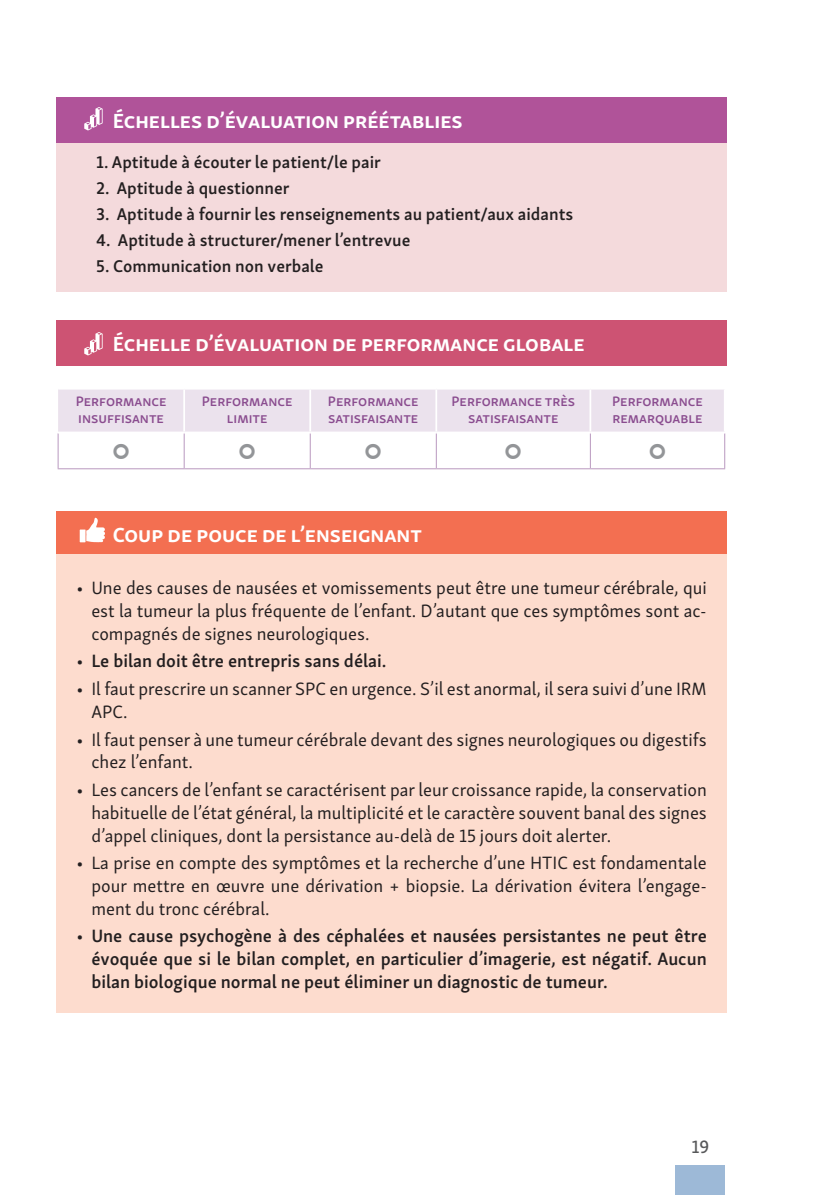
<style>
.page{position:relative;width:823px;height:1195px;background:#fff}
.page>*{position:absolute;margin:0;border:0;box-sizing:border-box;transform-origin:0 0}
.t1{font:700 21px "Skolar Sans Latn";color:#fff}
.t2{font:18.38px/22.8px "Skolar Sans Latn";color:#231f20;text-align:justify}
.t3{font:600 18.38px/22.8px "Skolar Sans Latn";color:#231f20;text-align:justify}
.t4{font:18.38px "Skolar Sans Latn Me";color:#57585a}
.t5{font:600 17.5px "Skolar Sans Latn";color:#231f20}
.t6{font:600 14px/16.8px "Skolar Sans Latn";color:#8a4c8f}
.s1{font-weight:400}
</style>
<div class="page">
<div style="left:675px;top:1165px;width:50px;height:30px;background:#9db9d7"></div>
<div style="left:57px;top:97px;width:669px;height:46px;background:#b05399"></div>
<div style="left:57px;top:143px;width:669px;height:45px;background:#f4dadc"></div>
<div style="left:57px;top:186px;width:669px;height:54px;background:#f4dadc"></div>
<div style="left:57px;top:238px;width:669px;height:53px;background:#f4dadc"></div>
<div style="left:57px;top:320px;width:669px;height:46px;background:#cd5373"></div>
<div style="left:57px;top:511px;width:669px;height:46px;background:#f36f51"></div>
<div style="left:57px;top:554px;width:669px;height:110px;background:#fddcce"></div>
<div style="left:57px;top:655px;width:669px;height:87px;background:#fddcce"></div>
<div style="left:57px;top:706px;width:669px;height:86px;background:#fddcce"></div>
<div style="left:57px;top:756px;width:669px;height:110px;background:#fddcce"></div>
<div style="left:57px;top:829px;width:669px;height:110px;background:#fddcce"></div>
<div style="left:57px;top:903px;width:669px;height:109px;background:#fddcce"></div>
<img style="left:84px;top:107px;width:19px;height:24px">
<img style="left:84px;top:332px;width:19px;height:24px">
<div style="left:58px;top:389px;width:665px;height:42px;background:#ebe2ed"></div>
<hr style="left:58px;top:433px;width:1px;height:35px;background:#b998bf">
<hr style="left:184px;top:433px;width:1px;height:35px;background:#b998bf">
<hr style="left:310px;top:433px;width:1px;height:35px;background:#b998bf">
<hr style="left:436px;top:433px;width:1px;height:35px;background:#b998bf">
<hr style="left:590px;top:433px;width:1px;height:35px;background:#b998bf">
<hr style="left:724px;top:433px;width:1px;height:35px;background:#b998bf">
<hr style="left:58px;top:468px;width:126px;height:1px;background:#b998bf">
<hr style="left:184px;top:468px;width:126px;height:1px;background:#b998bf">
<hr style="left:310px;top:468px;width:126px;height:1px;background:#b998bf">
<hr style="left:436px;top:468px;width:154px;height:1px;background:#b998bf">
<hr style="left:590px;top:468px;width:135px;height:1px;background:#b998bf">
<hr style="left:183px;top:389px;width:2px;height:42px;background:#fff">
<hr style="left:309px;top:389px;width:2px;height:42px;background:#fff">
<hr style="left:435px;top:389px;width:2px;height:42px;background:#fff">
<hr style="left:589px;top:389px;width:2px;height:42px;background:#fff">
<img style="left:79px;top:517px;width:26px;height:26px">
<p class="t1" style="left:113px;top:103px;width:351px">Échelles d’évaluation préétablies</p>
<p class="t5" style="left:96px;top:149px;width:286px">1. Aptitude à écouter le patient/le pair</p>
<p class="t5" style="left:96px;top:174px;width:195px">2. Aptitude à questionner</p>
<p class="t5" style="left:96px;top:200px;width:478px">3. Aptitude à fournir les renseignements au patient/aux aidants</p>
<p class="t5" style="left:96px;top:226px;width:315px">4. Aptitude à structurer/mener l’entrevue</p>
<p class="t5" style="left:96px;top:252px;width:229px">5. Communication non verbale</p>
<p class="t1" style="left:113px;top:327px;width:473px">Échelle d’évaluation de performance globale</p>
<p class="t6" style="left:76px;top:392px;width:92px">Performance insuffisante</p>
<p class="t6" style="left:202px;top:392px;width:92px;text-align:center">Performance limite</p>
<p class="t6" style="left:328px;top:392px;width:92px">Performance satisfaisante</p>
<p class="t6" style="left:451px;top:392px;width:125px;text-align:center">Performance très satisfaisante</p>
<p class="t6" style="left:612px;top:392px;width:92px">Performance remarquable</p>
<p class="t1" style="left:113px;top:517px;width:311px">Coup de pouce de l’enseignant</p>
<p class="t2" style="left:91px;top:575px;width:617px;text-indent:-15px">• Une des causes de nausées et vomissements peut être une tumeur cérébrale, qui est la tumeur la plus fréquente de l’enfant. D’autant que ces symptômes sont ac&shy;compagnés de signes neurologiques.</p>
<p class="t3" style="left:76px;top:648px;width:312px"><span class="s1">•</span> Le bilan doit être entrepris sans délai.</p>
<p class="t2" style="left:91px;top:676px;width:617px;text-indent:-15px">• Il faut prescrire un scanner SPC en urgence. S’il est anormal, il sera suivi d’une IRM<br>APC.</p>
<p class="t2" style="left:91px;top:726px;width:617px;text-indent:-15px">• Il faut penser à une tumeur cérébrale devant des signes neurologiques ou digestifs chez l’enfant.</p>
<p class="t2" style="left:91px;top:777px;width:617px;text-indent:-15px">• Les cancers de l’enfant se caractérisent par leur croissance rapide, la conservation habituelle de l’état général, la multiplicité et le caractère souvent banal des signes d’appel cliniques, dont la persistance au-delà de 15 jours doit alerter.</p>
<p class="t2" style="left:91px;top:850px;width:617px;text-indent:-15px">• La prise en compte des symptômes et la recherche d’une HTIC est fondamentale pour mettre en œuvre une dérivation + biopsie. La dérivation évitera l’engage&shy;ment du tronc cérébral.</p>
<p class="t3" style="left:91px;top:923px;width:617px;text-indent:-15px"><span class="s1">•</span> Une cause psychogène à des céphalées et nausées persistantes ne peut être évoquée que si le bilan complet, en particulier d’imagerie, est négatif. Aucun bilan biologique normal ne peut éliminer un diagnostic de tumeur.</p>
<p class="t4" style="left:691px;top:1132px;width:19px">19</p>
</div>
